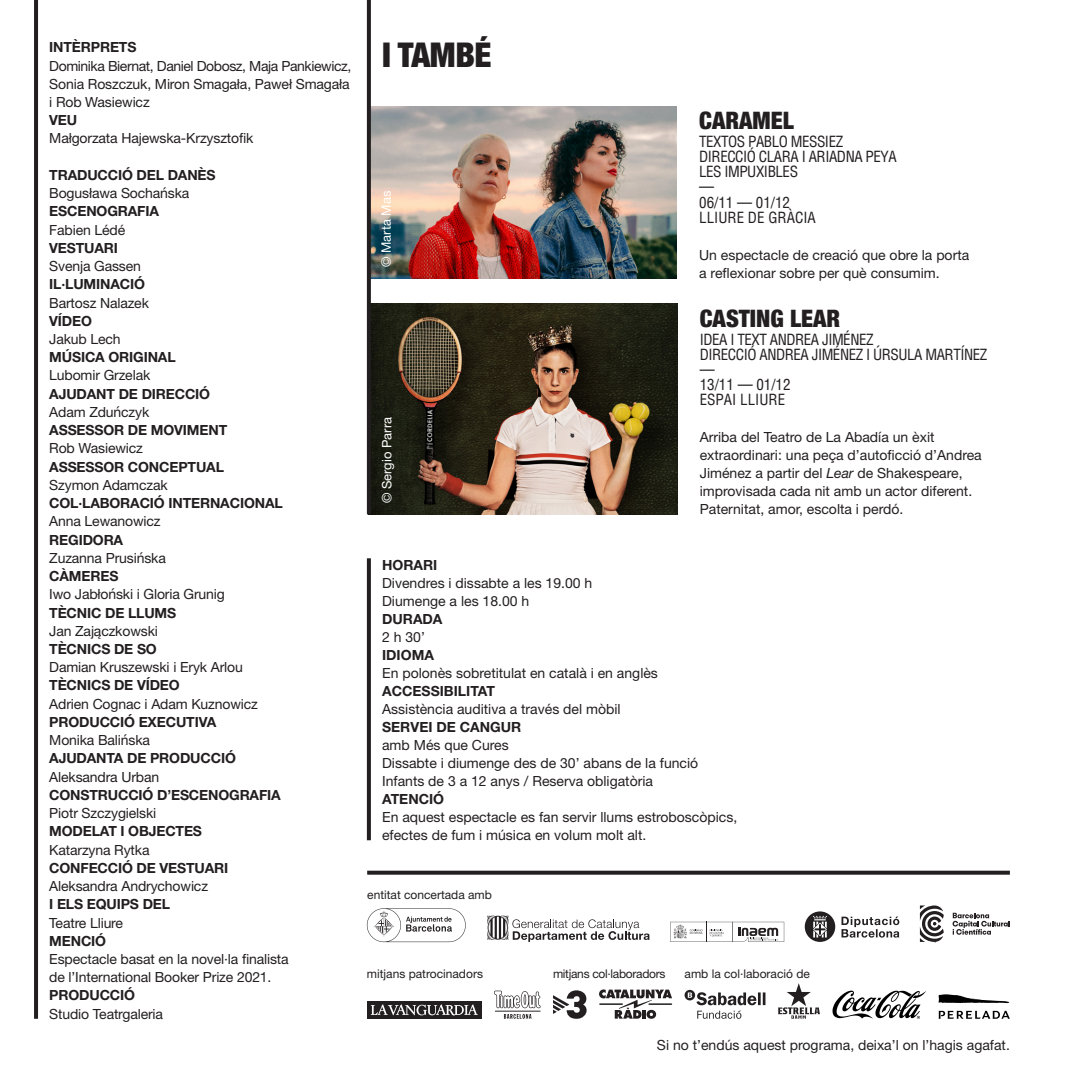
<style>
.page{position:relative;width:1078px;height:1078px;background:#fff}
.page>*{position:absolute;margin:0;border:0;box-sizing:border-box;transform-origin:0 0}
.Texto_lectura{font:900 condensed 34px "Helvetica Neue";letter-spacing:-.01em;color:#231f20}
.Título_Obra{font:900 condensed 24px "Helvetica Neue";color:#231f20}
.Subtítulo_Obra{font:condensed 15px "Helvetica";letter-spacing:-.03em;color:#231f20}
.Texto_lectura-2{font:condensed 15px "Helvetica";color:#231f20}
.Texto_ficha{font:14px/18px "Helvetica Neue LT Std";letter-spacing:-.01em;color:#231f20}
.Texto_ficha-2{font:700 14px "Helvetica Neue LT Std";letter-spacing:-.01em;color:#231f20}
.Créditos_colaboradores{font:14px "Helvetica Neue LT Std";color:#231f20}
.Pies_de_foto{font:13px "Helvetica Neue LT Std";color:#fff}
.Texto_ficha-3{font:12px "Helvetica Neue LT Std";color:#231f20}
.Texto_ficha-4{font:12px "Helvetica Neue LT Std";letter-spacing:-.025em;color:#231f20}
.Créditos_colaboradores-2{font:12px "Helvetica Neue LT Std";color:#231f20}
.s1{font-family:"Helvetica Neue"}
.s2{font-style:italic}
</style>
<div class="page">
<img style="left:371px;top:106px;width:305px;height:172px">
<img style="left:371px;top:303px;width:306px;height:211px">
<hr style="left:34px;top:0;width:4px;height:1018px;background:#231f20">
<svg style="left:367px;top:558px;width:4px;height:282px"></svg>
<hr style="left:367px;top:0;width:4px;height:514px;background:#231f20">
<svg style="left:778px;top:983px;width:41px;height:35px"></svg>
<svg style="left:684px;top:989px;width:81px;height:29px"></svg>
<svg style="left:553px;top:990px;width:33px;height:28px"></svg>
<svg style="left:599px;top:989px;width:73px;height:29px"></svg>
<svg style="left:494px;top:990px;width:46px;height:28px"></svg>
<div style="left:367px;top:1000px;width:114px;height:18px;background:#231f20"></div>
<svg style="left:371px;top:1004px;width:106px;height:11px"></svg>
<svg style="left:367px;top:870px;width:642px;height:4px;background:#484546"></svg>
<svg style="left:487px;top:915px;width:162px;height:26px"></svg>
<svg style="left:670px;top:921px;width:114px;height:20px"></svg>
<svg style="left:919px;top:905px;width:24px;height:36px"></svg>
<svg style="left:952px;top:912px;width:57px;height:22px"></svg>
<svg style="left:367px;top:908px;width:98px;height:33px"></svg>
<svg style="left:841px;top:916px;width:58px;height:21px"></svg>
<svg style="left:804px;top:911px;width:31px;height:30px"></svg>
<svg style="left:832px;top:990px;width:93px;height:28px"></svg>
<svg style="left:938px;top:994px;width:71px;height:8px"></svg>
<svg style="left:938px;top:1010px;width:71px;height:9px"></svg>
<p class="Texto_ficha-2" style="left:49px;top:39px;width:89px">INTÈRPRETS</p>
<p class="Texto_ficha" style="left:49px;top:56px;width:303px">Dominika Biernat, Daniel Dobosz, Maja Pankiewicz,<br>Sonia Roszczuk, Miron Smagała, Paweł Smagała i Rob Wasiewicz</p>
<p class="Texto_ficha-2" style="left:49px;top:111px;width:29px">VEU</p>
<p class="Texto_ficha" style="left:49px;top:129px;width:206px">Małgorzata Hajewska-Krzysztofik</p>
<p class="Texto_ficha-2" style="left:49px;top:166px;width:168px">TRADUCCIÓ DEL DANÈS</p>
<p class="Texto_ficha" style="left:49px;top:184px;width:142px">Bogusława Socha<span class="s1">ń</span>ska</p>
<p class="Texto_ficha-2" style="left:49px;top:203px;width:111px">ESCENOGRAFIA</p>
<p class="Texto_ficha" style="left:49px;top:220px;width:77px">Fabien Lédé</p>
<p class="Texto_ficha-2" style="left:49px;top:239px;width:70px">VESTUARI</p>
<p class="Texto_ficha" style="left:49px;top:257px;width:93px">Svenja Gassen</p>
<p class="Texto_ficha-2" style="left:49px;top:275px;width:97px">IL·LUMINACIÓ</p>
<p class="Texto_ficha" style="left:49px;top:293px;width:101px">Bartosz Nalazek</p>
<p class="Texto_ficha-2" style="left:49px;top:312px;width:44px">VÍDEO</p>
<p class="Texto_ficha" style="left:49px;top:330px;width:73px">Jakub Lech</p>
<p class="Texto_ficha-2" style="left:49px;top:348px;width:128px">MÚSICA ORIGINAL</p>
<p class="Texto_ficha" style="left:49px;top:366px;width:102px">Lubomir Grzelak</p>
<p class="Texto_ficha-2" style="left:49px;top:385px;width:162px">AJUDANT DE DIRECCIÓ</p>
<p class="Texto_ficha" style="left:49px;top:402px;width:101px">Adam Zdu<span class="s1">ń</span>czyk</p>
<p class="Texto_ficha-2" style="left:49px;top:421px;width:179px">ASSESSOR DE MOVIMENT</p>
<p class="Texto_ficha" style="left:49px;top:439px;width:95px">Rob Wasiewicz</p>
<p class="Texto_ficha-2" style="left:49px;top:458px;width:176px">ASSESSOR CONCEPTUAL</p>
<p class="Texto_ficha" style="left:49px;top:475px;width:120px">Szymon Adamczak</p>
<p class="Texto_ficha-2" style="left:49px;top:494px;width:235px">COL·LABORACIÓ INTERNACIONAL</p>
<p class="Texto_ficha" style="left:49px;top:512px;width:113px">Anna Lewanowicz</p>
<p class="Texto_ficha-2" style="left:49px;top:531px;width:75px">REGIDORA</p>
<p class="Texto_ficha" style="left:49px;top:548px;width:118px">Zuzanna Prusi<span class="s1">ń</span>ska</p>
<p class="Texto_ficha-2" style="left:49px;top:567px;width:71px">CÀMERES</p>
<p class="Texto_ficha" style="left:49px;top:585px;width:177px">Iwo Jabło<span class="s1">ń</span>ski i Gloria Grunig</p>
<p class="Texto_ficha-2" style="left:49px;top:603px;width:128px">TÈCNIC DE LLUMS</p>
<p class="Texto_ficha" style="left:49px;top:621px;width:110px">Jan Zaj<span class="s1">ą</span>czkowski</p>
<p class="Texto_ficha-2" style="left:49px;top:640px;width:109px">TÈCNICS DE SO</p>
<p class="Texto_ficha" style="left:49px;top:658px;width:195px">Damian Kruszewski i Eryk Arlou</p>
<p class="Texto_ficha-2" style="left:49px;top:676px;width:132px">TÈCNICS DE VÍDEO</p>
<p class="Texto_ficha" style="left:49px;top:694px;width:210px">Adrien Cognac i Adam Kuznowicz</p>
<p class="Texto_ficha-2" style="left:49px;top:713px;width:168px">PRODUCCIÓ EXECUTIVA</p>
<p class="Texto_ficha" style="left:49px;top:730px;width:102px">Monika Bali<span class="s1">ń</span>ska</p>
<p class="Texto_ficha-2" style="left:49px;top:749px;width:188px">AJUDANTA DE PRODUCCIÓ</p>
<p class="Texto_ficha" style="left:49px;top:767px;width:111px">Aleksandra Urban</p>
<p class="Texto_ficha-2" style="left:49px;top:786px;width:233px">CONSTRUCCIÓ D’ESCENOGRAFIA</p>
<p class="Texto_ficha" style="left:49px;top:803px;width:108px">Piotr Szczygielski</p>
<p class="Texto_ficha-2" style="left:49px;top:822px;width:154px">MODELAT I OBJECTES</p>
<p class="Texto_ficha" style="left:49px;top:840px;width:102px">Katarzyna Rytka</p>
<p class="Texto_ficha-2" style="left:49px;top:858px;width:180px">CONFECCIÓ DE VESTUARI</p>
<p class="Texto_ficha" style="left:49px;top:876px;width:160px">Aleksandra Andrychowicz</p>
<p class="Texto_ficha-2" style="left:49px;top:895px;width:122px">I ELS EQUIPS DEL</p>
<p class="Texto_ficha" style="left:49px;top:913px;width:75px">Teatre Lliure</p>
<p class="Texto_ficha-2" style="left:49px;top:931px;width:58px">MENCIÓ</p>
<p class="Texto_ficha" style="left:49px;top:949px;width:241px">Espectacle basat en la novel·la finalista de l’International Booker Prize 2021.</p>
<p class="Texto_ficha-2" style="left:49px;top:986px;width:87px">PRODUCCIÓ</p>
<p class="Texto_ficha" style="left:49px;top:1004px;width:115px">Studio Teatrgaleria</p>
<p class="Texto_lectura" style="left:382px;top:27px;width:111px">I TAMBÉ</p>
<p class="Pies_de_foto" style="left:378px;top:267px;width:78px;rotate:-90deg">© Marta Mas</p>
<p class="Pies_de_foto" style="left:379px;top:503px;width:87px;rotate:-90deg">© Sergio Parra</p>
<p class="Título_Obra" style="left:699px;top:101px;width:96px">CARAMEL</p>
<p class="Subtítulo_Obra" style="left:699px;top:132px;width:145px">TEXTOS PABLO MESSIEZ</p>
<p class="Subtítulo_Obra" style="left:699px;top:147px;width:199px">DIRECCIÓ CLARA I ARIADNA PEYA</p>
<p class="Subtítulo_Obra" style="left:699px;top:162px;width:100px">LES IMPUXIBLES</p>
<p class="Texto_lectura-2" style="left:699px;top:177px;width:16px">—</p>
<p class="Texto_lectura-2" style="left:699px;top:192px;width:92px">06/11 — 01/12</p>
<p class="Texto_lectura-2" style="left:699px;top:207px;width:118px">LLIURE DE GRÀCIA</p>
<p class="Texto_ficha" style="left:699px;top:246px;width:271px">Un espectacle de creació que obre la porta a reflexionar sobre per què consumim.</p>
<p class="Título_Obra" style="left:699px;top:298px;width:142px">CASTING LEAR</p>
<p class="Subtítulo_Obra" style="left:699px;top:329px;width:175px">IDEA I TEXT ANDREA JIMÉNEZ</p>
<p class="Subtítulo_Obra" style="left:699px;top:344px;width:289px">DIRECCIÓ ANDREA JIMÉNEZ I ÚRSULA MARTÍNEZ</p>
<p class="Texto_lectura-2" style="left:699px;top:359px;width:16px">—</p>
<p class="Texto_lectura-2" style="left:699px;top:374px;width:92px">13/11 — 01/12</p>
<p class="Texto_lectura-2" style="left:699px;top:389px;width:87px">ESPAI LLIURE</p>
<p class="Texto_ficha" style="left:699px;top:428px;width:283px">Arriba del Teatro de La Abadía un èxit extraordinari: una peça d’autoficció d’Andrea Jiménez a partir del <span class="s2">Lear</span> de Shakespeare, improvisada cada nit amb un actor diferent.<br>Paternitat, amor, escolta i perdó.</p>
<p class="Texto_ficha-2" style="left:382px;top:556px;width:57px">HORARI</p>
<p class="Texto_ficha" style="left:382px;top:573px;width:212px">Divendres i dissabte a les 19.00 h</p>
<p class="Texto_ficha" style="left:382px;top:591px;width:149px">Diumenge a les 18.00 h</p>
<p class="Texto_ficha-2" style="left:382px;top:610px;width:62px">DURADA</p>
<p class="Texto_ficha" style="left:382px;top:627px;width:44px">2 h 30’</p>
<p class="Texto_ficha-2" style="left:382px;top:646px;width:53px">IDIOMA</p>
<p class="Texto_ficha" style="left:382px;top:663px;width:277px">En polonès sobretitulat en català i en anglès</p>
<p class="Texto_ficha-2" style="left:382px;top:682px;width:114px">ACCESSIBILITAT</p>
<p class="Texto_ficha" style="left:382px;top:699px;width:240px">Assistència auditiva a través del mòbil</p>
<p class="Texto_ficha-2" style="left:382px;top:718px;width:141px">SERVEI DE CANGUR</p>
<p class="Texto_ficha" style="left:382px;top:735px;width:128px">amb Més que Cures</p>
<p class="Texto_ficha" style="left:382px;top:753px;width:317px">Dissabte i diumenge des de 30’ abans de la funció</p>
<p class="Texto_ficha" style="left:382px;top:771px;width:272px">Infants de 3 a 12 anys / Reserva obligatòria</p>
<p class="Texto_ficha-2" style="left:382px;top:790px;width:63px">ATENCIÓ</p>
<p class="Texto_ficha" style="left:382px;top:807px;width:356px">En aquest espectacle es fan servir llums estroboscòpics, efectes de fum i música en volum molt alt.</p>
<p class="Créditos_colaboradores-2" style="left:367px;top:887px;width:126px">entitat concertada amb</p>
<p class="Texto_ficha-3" style="left:367px;top:966px;width:118px">mitjans patrocinadors</p>
<p class="Texto_ficha-4" style="left:553px;top:966px;width:114px">mitjans col·laboradors</p>
<p class="Texto_ficha-3" style="left:684px;top:966px;width:127px">amb la col·laboració de</p>
<p class="Créditos_colaboradores" style="left:656px;top:1035px;width:354px">Si no t’endús aquest programa, deixa’l on l’hagis agafat.</p>
</div>
